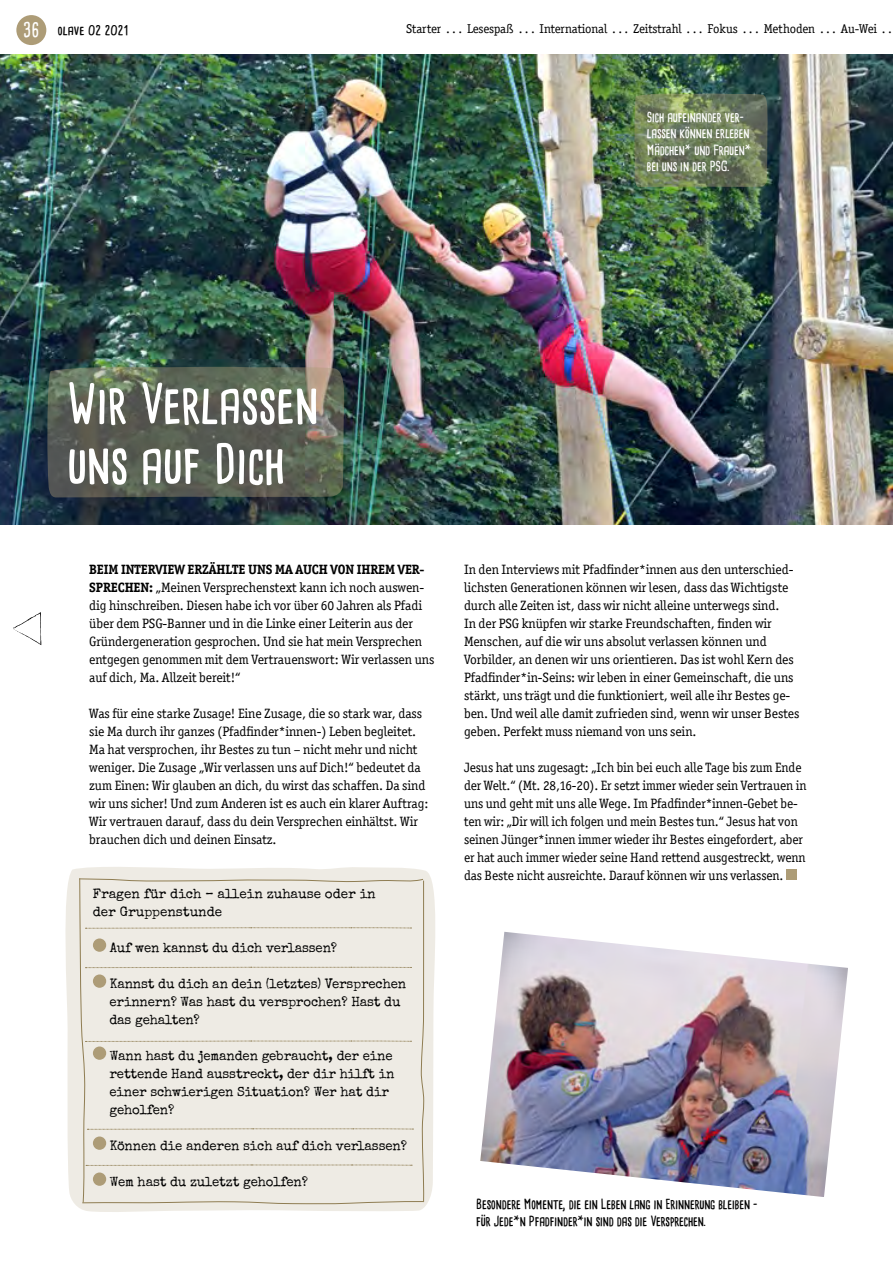
<style>
.page{position:relative;width:893px;height:1263px;background:#fff}
.page>*{position:absolute;margin:0;border:0;box-sizing:border-box;transform-origin:0 0}
.Headline{font:700 52.5px "Cardenio Modern";letter-spacing:-.005em;color:#fff}
.Copy{font:13.5px/18px "Officina Ser ITC";letter-spacing:-.005em;color:#000}
.Copy-2{font:13.5px/18px "Special Elite";letter-spacing:-.01em;color:#000}
.BU{font:700 13.5px/16.5px "Cardenio Modern";letter-spacing:-.015em;color:#000}
.BU-2{font:700 13.5px/16.5px "Cardenio Modern";letter-spacing:-.015em;color:#fff}
.CL{font:13.5px "Special Elite";letter-spacing:-.005em;color:#000}
.t1{font:12.75px "Officina Ser ITC";letter-spacing:-.01em;color:#000}
.t2{font:700 12.75px "Cardenio Modern";letter-spacing:-.005em;color:#000;scale:1.12 1}
.s1{font-size:19.5px;color:#fff}
.s2{font-weight:700}
</style>
<div class="page">
<img style="left:0;top:54px;width:893px;height:470px">
<div style="left:786px;top:869px;width:10px;height:11px;background:#ad9c77"></div>
<img style="left:480px;top:932px;width:368px;height:265px">
<svg style="left:46px;top:366px;width:300px;height:131px"></svg>
<svg style="left:634px;top:93px;width:135px;height:94px"></svg>
<svg style="left:65px;top:867px;width:370px;height:340px;fill:#eeebe4"></svg>
<div style="left:78px;top:878px;width:346px;height:334px;background:#eeebe4"></div>
<svg style="left:13px;top:612px;width:28px;height:33px"></svg>
<div style="left:16px;top:15px;width:30px;height:30px;background:#ad9c77;border-radius:50%"></div>
<p class="t2" style="left:23px;top:21px;width:95px"><span class="s1">36</span> olave 02 2021</p>
<p class="t1" style="left:406px;top:22px;width:485px">Starter . . . Lesespaß . . . International . . . Zeitstrahl . . . Fokus . . . Methoden . . . Au-Wei . .</p>
<p class="BU-2" style="left:647px;top:108px;width:106px">Sich aufeinander ver&shy;lassen können erleben<br>Mädchen* und Frauen* bei uns in der PSG.</p>
<p class="Headline" style="left:67px;top:368px;width:253px">Wir Verlassen</p>
<p class="Headline" style="left:67px;top:428px;width:220px">uns auf Dich</p>
<p class="Copy" style="left:89px;top:560px;width:346px"><span class="s2">BEIM INTERVIEW ERZÄHLTE UNS MA AUCH VON IHREM VER-SPRECHEN:</span> „Meinen Versprechenstext kann ich noch auswen&shy;dig hinschreiben. Diesen habe ich vor über 60 Jahren als Pfadi über dem PSG-Banner und in die Linke einer Leiterin aus der Gründergeneration gesprochen. Und sie hat mein Versprechen entgegen genommen mit dem Vertrauenswort: Wir verlassen uns auf dich, Ma. Allzeit bereit!“</p>
<p class="Copy" style="left:89px;top:704px;width:341px">Was für eine starke Zusage! Eine Zusage, die so stark war, dass sie Ma durch ihr ganzes (Pfadfinder*innen-) Leben begleitet.<br>Ma hat versprochen, ihr Bestes zu tun – nicht mehr und nicht weniger. Die Zusage „Wir verlassen uns auf Dich!“ bedeutet da zum Einen: Wir glauben an dich, du wirst das schaffen. Da sind wir uns sicher! Und zum Anderen ist es auch ein klarer Auftrag:<br>Wir vertrauen darauf, dass du dein Versprechen einhältst. Wir brauchen dich und deinen Einsatz.</p>
<p class="CL" style="left:93px;top:885px;width:284px">Fragen für dich – allein zuhause oder in</p>
<p class="CL" style="left:93px;top:903px;width:131px">der Gruppenstunde</p>
<p class="Copy-2" style="left:110px;top:938px;width:229px">Auf wen kannst du dich verlassen?</p>
<p class="Copy-2" style="left:109px;top:974px;width:298px">Kannst du dich an dein (letztes) Versprechen erinnern? Was hast du versprochen? Hast du das gehalten?</p>
<p class="Copy-2" style="left:109px;top:1046px;width:286px">Wann hast du jemanden gebraucht, der eine rettende Hand ausstreckt, der dir hilft in einer schwierigen Situation? Wer hat dir geholfen?</p>
<p class="Copy-2" style="left:110px;top:1136px;width:299px">Können die anderen sich auf dich verlassen?</p>
<p class="Copy-2" style="left:110px;top:1172px;width:200px">Wem hast du zuletzt geholfen?</p>
<p class="Copy" style="left:464px;top:560px;width:337px">In den Interviews mit Pfadfinder*innen aus den unterschied&shy;lichsten Generationen können wir lesen, dass das Wichtigste durch alle Zeiten ist, dass wir nicht alleine unterwegs sind.<br>In der PSG knüpfen wir starke Freundschaften, finden wir Menschen, auf die wir uns absolut verlassen können und Vorbilder, an denen wir uns orientieren. Das ist wohl Kern des Pfadfinder*in-Seins: wir leben in einer Gemeinschaft, die uns stärkt, uns trägt und die funktioniert, weil alle ihr Bestes ge&shy;ben. Und weil alle damit zufrieden sind, wenn wir unser Bestes geben. Perfekt muss niemand von uns sein.</p>
<p class="Copy" style="left:464px;top:758px;width:344px">Jesus hat uns zugesagt: „Ich bin bei euch alle Tage bis zum Ende der Welt.“ (Mt. 28,16-20). Er setzt immer wieder sein Vertrauen in uns und geht mit uns alle Wege. Im Pfadfinder*innen-Gebet be&shy;ten wir: „Dir will ich folgen und mein Bestes tun.“ Jesus hat von seinen Jünger*innen immer wieder ihr Bestes eingefordert, aber er hat auch immer wieder seine Hand rettend ausgestreckt, wenn das Beste nicht ausreichte. Darauf können wir uns verlassen.</p>
<p class="BU" style="left:476px;top:1196px;width:283px">Besondere Momente, die ein Leben lang in Erinnerung bleiben – für Jede*n Pfadfinder*in sind das die Versprechen.</p>
</div>
